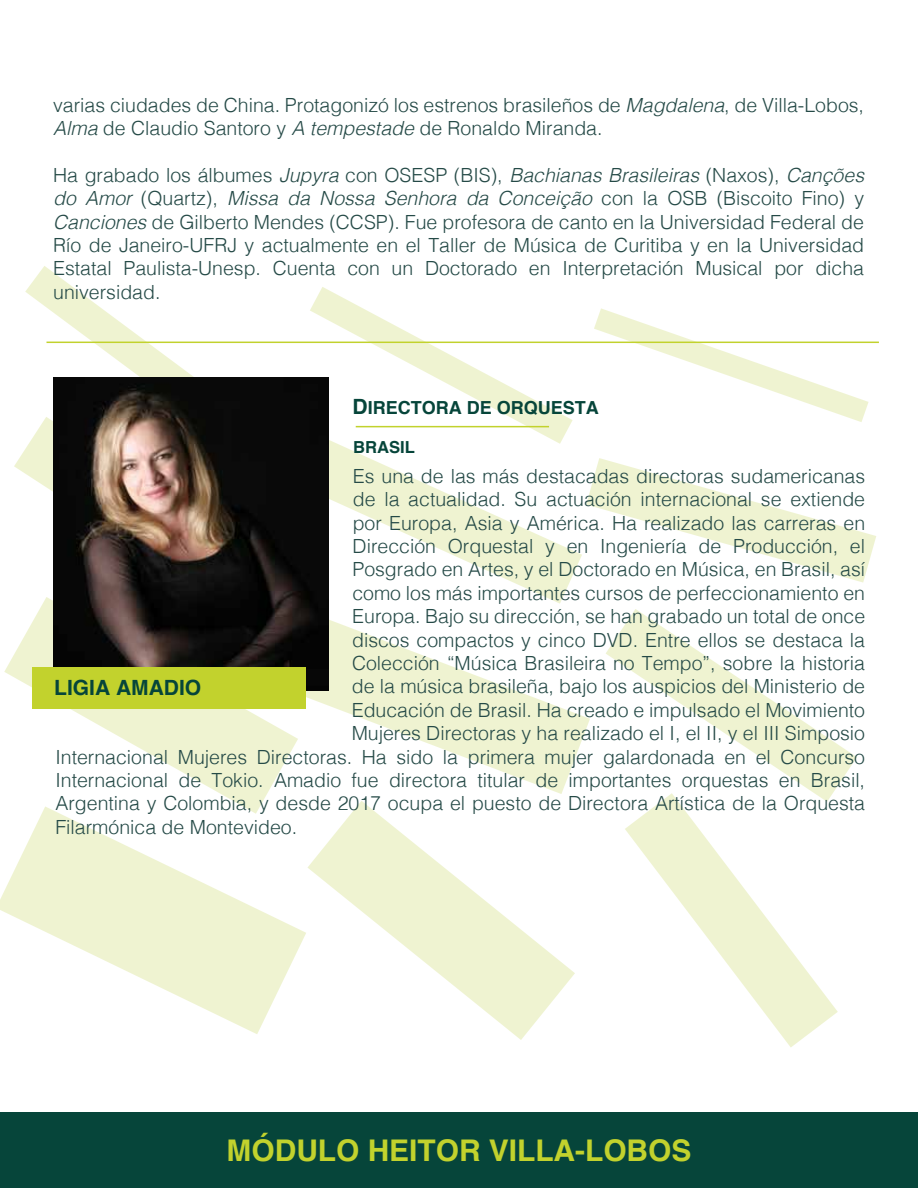
<style>
.page{position:relative;width:918px;height:1188px;background:#fff}
.page>*{position:absolute;margin:0;border:0;box-sizing:border-box;transform-origin:0 0}
.t1{font:700 29.85px "Helvetica";color:#c2d22d}
.t2{font:700 21px "Helvetica";color:#06453a}
.t3{font:300 19.5px/23.4px "Helvetica";color:#254a47}
.t4{font:700 18px "Helvetica";color:#06453a}
.t5{font:700 16.65px "Helvetica";color:#06453a}
.s1{font-style:italic}
.s2{font-size:21px}
</style>
<div class="page">
<svg style="left:4px;top:624px;width:288px;height:182px"></svg>
<svg style="left:292px;top:617px;width:298px;height:177px"></svg>
<svg style="left:0;top:806px;width:306px;height:228px"></svg>
<svg style="left:307px;top:801px;width:268px;height:239px"></svg>
<svg style="left:14px;top:450px;width:39px;height:174px"></svg>
<svg style="left:328px;top:444px;width:254px;height:160px"></svg>
<svg style="left:586px;top:458px;width:290px;height:125px"></svg>
<svg style="left:606px;top:609px;width:251px;height:184px"></svg>
<svg style="left:625px;top:793px;width:213px;height:254px"></svg>
<svg style="left:25px;top:266px;width:252px;height:199px"></svg>
<svg style="left:310px;top:287px;width:263px;height:157px"></svg>
<svg style="left:594px;top:308px;width:275px;height:114px"></svg>
<div style="left:0;top:1112px;width:918px;height:76px;background:#06453a"></div>
<img style="left:53px;top:377px;width:275px;height:314px">
<div style="left:32px;top:667px;width:273px;height:41px;background:#c2d22d"></div>
<hr style="left:356px;top:426px;width:193px;height:1px;background:#c2d22d">
<hr style="left:47px;top:342px;width:832px;height:1px;background:#c2d22d">
<p class="t3" style="left:53px;top:92px;width:812px">varias ciudades de China. Protagonizó los estrenos brasileños de <span class="s1">Magdalena</span>, de Villa-Lobos,<br><span class="s1">Alma</span> de Claudio Santoro y <span class="s1">A tempestade</span> de Ronaldo Miranda.</p>
<p class="t3" style="left:53px;top:162px;width:813px;text-align:justify">Ha grabado los álbumes <span class="s1">Jupyra</span> con OSESP (BIS), <span class="s1">Bachianas Brasileiras</span> (Naxos), <span class="s1">Canções do Amor</span> (Quartz), <span class="s1">Missa da Nossa Senhora da Conceição</span> con la OSB (Biscoito Fino) y <span class="s1">Canciones</span> de Gilberto Mendes (CCSP). Fue profesora de canto en la Universidad Federal de Río de Janeiro-UFRJ y actualmente en el Taller de Música de Curitiba y en la Universidad Estatal Paulista-Unesp. Cuenta con un Doctorado en Interpretación Musical por dicha universidad.</p>
<p class="t4" style="left:353px;top:393px;width:248px"><span class="s2">D</span>IRECTORA DE ORQUESTA</p>
<p class="t5" style="left:353px;top:434px;width:63px">BRASIL</p>
<p class="t3" style="left:353px;top:463px;width:514px">Es una de las más destacadas directoras sudamericanas</p>
<p class="t3" style="left:353px;top:486px;width:514px">de la actualidad. Su actuación internacional se extiende</p>
<p class="t3" style="left:353px;top:510px;width:514px">por Europa, Asia y América. Ha realizado las carreras en</p>
<p class="t3" style="left:353px;top:533px;width:514px">Dirección Orquestal y en Ingeniería de Producción, el</p>
<p class="t3" style="left:352px;top:556px;width:514px">Posgrado en Artes, y el Doctorado en Música, en Brasil, así</p>
<p class="t3" style="left:352px;top:580px;width:514px">como los más importantes cursos de perfeccionamiento en</p>
<p class="t3" style="left:352px;top:603px;width:514px">Europa. Bajo su dirección, se han grabado un total de once</p>
<p class="t3" style="left:352px;top:627px;width:514px">discos compactos y cinco DVD. Entre ellos se destaca la</p>
<p class="t3" style="left:352px;top:650px;width:515px">Colección “Música Brasileira no Tempo”, sobre la historia</p>
<p class="t3" style="left:352px;top:673px;width:515px">de la música brasileña, bajo los auspicios del Ministerio de</p>
<p class="t3" style="left:352px;top:697px;width:515px">Educación de Brasil. Ha creado e impulsado el Movimiento</p>
<p class="t3" style="left:352px;top:720px;width:515px">Mujeres Directoras y ha realizado el I, el II, y el III Simposio</p>
<p class="t3" style="left:55px;top:744px;width:811px">Internacional Mujeres Directoras. Ha sido la primera mujer galardonada en el Concurso</p>
<p class="t3" style="left:55px;top:767px;width:811px">Internacional de Tokio. Amadio fue directora titular de importantes orquestas en Brasil,</p>
<p class="t3" style="left:55px;top:790px;width:811px">Argentina y Colombia, y desde 2017 ocupa el puesto de Directora Artística de la Orquesta</p>
<p class="t3" style="left:55px;top:814px;width:243px">Filarmónica de Montevideo.</p>
<p class="t2" style="left:54px;top:671px;width:149px">LIGIA AMADIO</p>
<h1 class="t1" style="left:227px;top:1126px;width:466px">MÓDULO HEITOR VILLA-LOBOS</h1>
</div>
